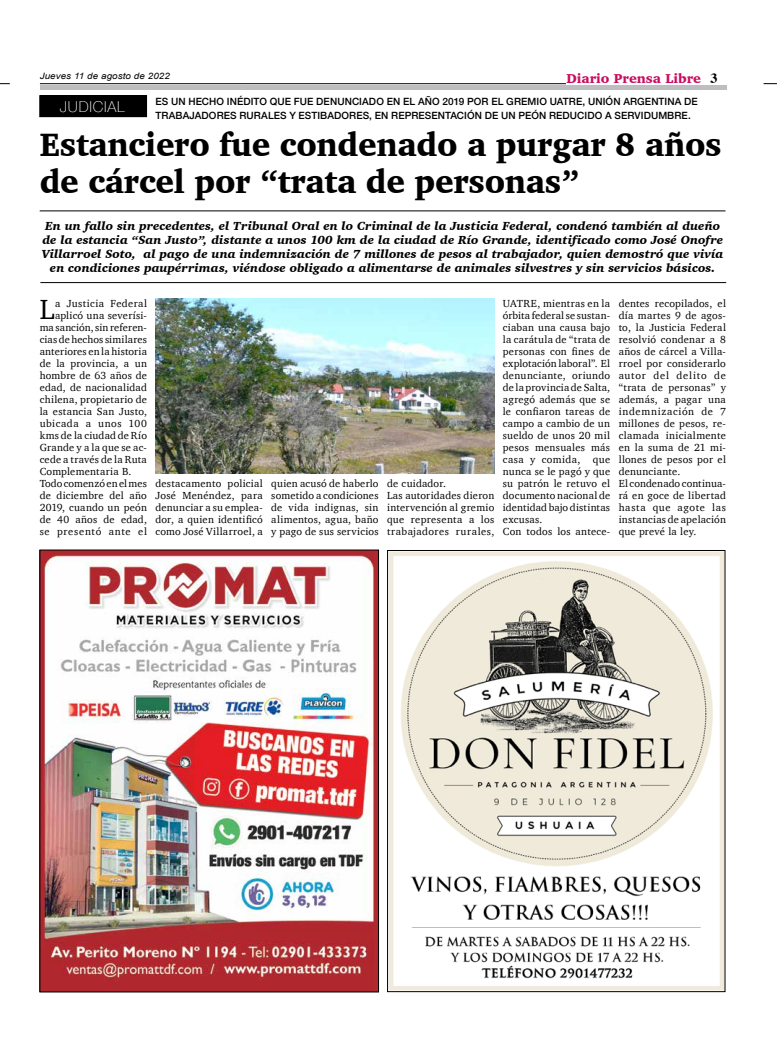
<style>
.page{position:relative;width:777px;height:1063px;background:#fff}
.page>*{position:absolute;margin:0;border:0;box-sizing:border-box;transform-origin:0 0}
.t1{font:900 33.1px/36.7px "Charter";letter-spacing:-.01em;color:#000;scale:.95 1}
.t2{font:28.4px "Charter";color:#000}
.t3{font:100 15px "Helvetica Neue";letter-spacing:.05em;color:#fff}
.t4{font:700 14px "Times";color:#000}
.t5{font:900 13.2px "Charter";color:#c80c5f}
.t6{font:italic 900 12px/14px "Charter";letter-spacing:.005em;color:#000;text-align:center}
.t7{font:10.5px/12px "Charter";letter-spacing:.025em;color:#000}
.t8{font:10.5px "Charter";letter-spacing:.005em;color:#000}
.t9{font:10.5px "Charter";letter-spacing:.07em;color:#000}
.t10{font:10.5px "Charter";letter-spacing:.045em;color:#000}
.t11{font:500 10px/14px "Helvetica Neue";letter-spacing:.01em;color:#000}
.t12{font:italic 8.8px "Arial";letter-spacing:.01em;color:#000;scale:1.11 1}
</style>
<div class="page">
<hr style="left:40px;top:83px;width:526px;height:1px;background:#000">
<hr style="left:40px;top:85px;width:686px;height:4px;background:#bcbec0">
<svg style="left:763px;top:83px;width:14px;height:1px"></svg>
<img style="left:42px;top:552px;width:334px;height:438px">
<img style="left:389px;top:552px;width:334px;height:438px">
<div style="left:387px;top:550px;width:338px;height:442px;border:1px solid #000"></div>
<hr style="left:40px;top:211px;width:685px;height:1px;background:#000">
<hr style="left:40px;top:282px;width:686px;height:1px;background:#000">
<div style="left:40px;top:96px;width:107px;height:21px;background:#000"></div>
<img style="left:155px;top:298px;width:339px;height:176px">
<p class="t12" style="left:40px;top:70px;width:119px">Jueves 11 de agosto de 2022</p>
<p class="t5" style="left:566px;top:71px;width:136px">Diario Prensa Libre</p>
<h3 class="t3" style="left:60px;top:95px;width:66px">JUDICIAL</h3>
<p class="t11" style="left:155px;top:94px;width:544px">ES UN HECHO INÉDITO QUE FUE DENUNCIADO EN EL AÑO 2019 POR EL GREMIO UATRE, UNIÓN ARGENTINA DE<br>TRABAJADORES RURALES Y ESTIBADORES, EN REPRESENTACIÓN DE UN PEÓN REDUCIDO A SERVIDUMBRE.</p>
<h3 class="t4" style="left:710px;top:65px;width:8px">3</h3>
<h1 class="t1" style="left:40px;top:126px;width:719px">Estanciero fue condenado a purgar 8 años de cárcel por “trata de personas”</h1>
<p class="t6" style="left:42px;top:218px;width:683px">En un fallo sin precedentes, el Tribunal Oral en lo Criminal de la Justicia Federal, condenó también al dueño de la estancia “San Justo”, distante a unos 100 km de la ciudad de Río Grande, identificado como José Onofre Villarroel Soto, al pago de una indemnización de 7 millones de pesos al trabajador, quien demostró que vivía en condiciones paupérrimas, viéndose obligado a alimentarse de animales silvestres y sin servicios básicos.</p>
<h2 class="t2" style="left:40px;top:285px;width:16px">L</h2>
<p class="t7" style="left:55px;top:297px;width:93px">a Justicia Federal</p>
<p class="t7" style="left:55px;top:309px;width:93px">aplicó una severísi-</p>
<p class="t7" style="left:40px;top:321px;width:109px">ma sanción, sin referen-</p>
<p class="t7" style="left:40px;top:333px;width:109px">cias de hechos similares</p>
<p class="t7" style="left:40px;top:345px;width:109px">anteriores en la historia</p>
<p class="t7" style="left:40px;top:357px;width:109px">de la provincia, a un</p>
<p class="t7" style="left:40px;top:369px;width:109px">hombre de 63 años de</p>
<p class="t7" style="left:40px;top:381px;width:109px">edad, de nacionalidad</p>
<p class="t7" style="left:40px;top:393px;width:109px">chilena, propietario de</p>
<p class="t7" style="left:40px;top:405px;width:109px">la estancia San Justo,</p>
<p class="t10" style="left:40px;top:414px;width:109px">ubicada a unos 100</p>
<p class="t7" style="left:40px;top:429px;width:109px">kms de la ciudad de Río</p>
<p class="t7" style="left:40px;top:441px;width:109px">Grande y a la que se ac-</p>
<p class="t7" style="left:40px;top:453px;width:109px">cede a través de la Ruta</p>
<p class="t7" style="left:40px;top:465px;width:93px">Complementaria B.</p>
<p class="t8" style="left:40px;top:474px;width:109px">Todo comenzó en el mes</p>
<p class="t7" style="left:40px;top:489px;width:109px">de diciembre del año</p>
<p class="t7" style="left:40px;top:501px;width:109px">2019, cuando un peón</p>
<p class="t7" style="left:40px;top:513px;width:109px">de 40 años de edad,</p>
<p class="t9" style="left:40px;top:522px;width:109px">se presentó ante el</p>
<p class="t7" style="left:155px;top:477px;width:109px;text-align:justify">destacamento policial José Menéndez, para denunciar a su emplea&shy;dor, a quien identificó como José Villarroel, a</p>
<p class="t7" style="left:271px;top:477px;width:109px;text-align:justify">quien acusó de haberlo sometido a condiciones de vida indignas, sin alimentos, agua, baño y pago de sus servicios</p>
<p class="t7" style="left:387px;top:477px;width:109px">de cuidador.<br>Las autoridades dieron intervención al gremio que representa a los trabajadores rurales,</p>
<p class="t7" style="left:503px;top:297px;width:109px">UATRE, mientras en la órbita federal se sustan&shy;ciaban una causa bajo la carátula de “trata de personas con fines de explotación laboral”. El denunciante, oriundo de la provincia de Salta, agregó además que se le confiaron tareas de campo a cambio de un sueldo de unos 20 mil pesos mensuales más casa y comida, que nunca se le pagó y que su patrón le retuvo el documento nacional de identidad bajo distintas excusas.<br>Con todos los antece-</p>
<p class="t7" style="left:618px;top:297px;width:109px">dentes recopilados, el día martes 9 de agos&shy;to, la Justicia Federal resolvió condenar a 8 años de cárcel a Villa&shy;rroel por considerarlo autor del delito de “trata de personas” y además, a pagar una indemnización de 7 millones de pesos, re&shy;clamada inicialmente en la suma de 21 mi&shy;llones de pesos por el denunciante.<br>El condenado continua&shy;rá en goce de libertad hasta que agote las instancias de apelación que prevé la ley.</p>
</div>
